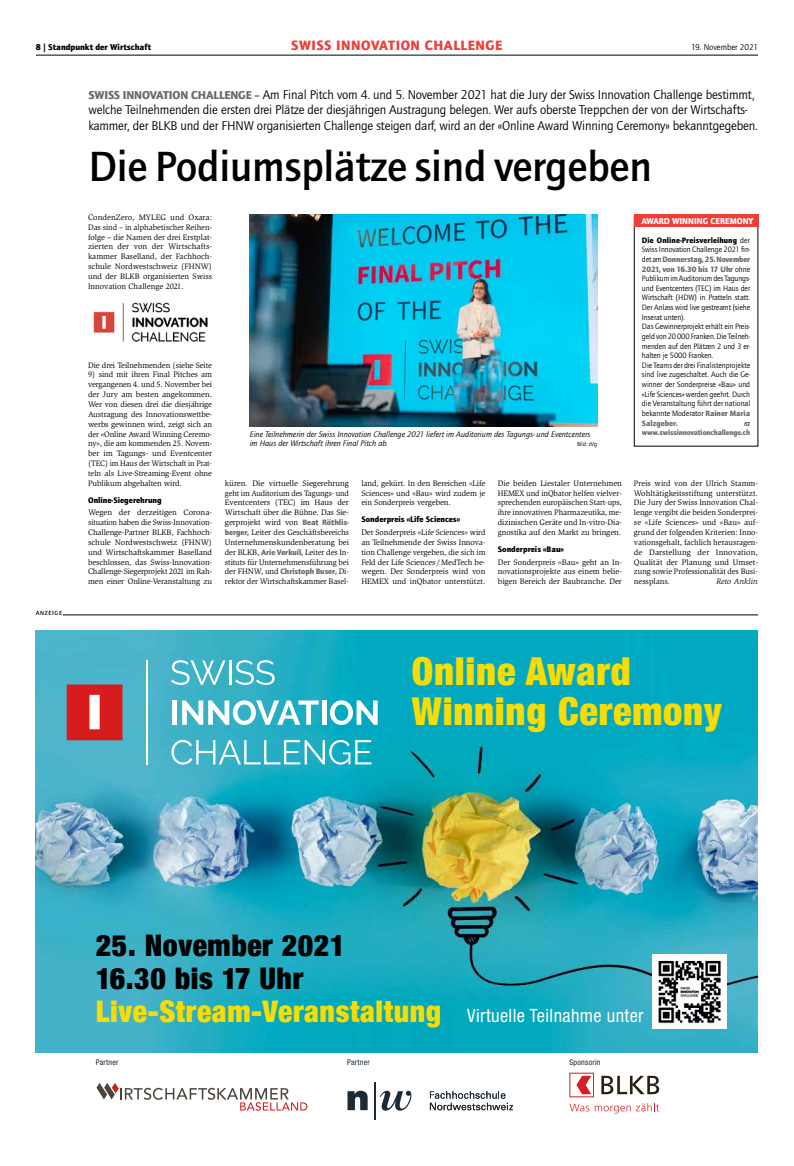
<style>
.page{position:relative;width:794px;height:1166px;background:#fff}
.page>*{position:absolute;margin:0;border:0;box-sizing:border-box;transform-origin:0 0}
.t1{font:500 43.75px "Quay Sans ITC Std";letter-spacing:-.005em;color:#000}
.t2{font:900 condensed 38.5px/39.4px "Helvetica Neue";letter-spacing:.02em;color:#f9dd00}
.t3{font:900 condensed 29.75px/33.2px "Helvetica Neue";letter-spacing:.02em;color:#000}
.t4{font:900 condensed 29.75px "Helvetica Neue";letter-spacing:.02em;color:#f9dd00}
.t5{font:condensed 18.38px "Helvetica Neue";letter-spacing:.02em;color:#fff}
.t6{font:900 14px "Quay Sans ITC Std";letter-spacing:.04em;color:#f13d37}
.t7{font:13.12px/15.8px "Quay Sans ITC Std";letter-spacing:-.01em;color:#000}
.t8{font:900 8.75px "Quay Sans ITC Std";color:#000}
.t9{font:900 8.75px "Quay Sans ITC Std";color:#fff}
.t10{font:8.75px "Quay Sans ITC Std";color:#000}
.t11{font:italic 8.31px/9.8px "Quay Sans ITC Std";color:#000}
.t12{font:900 8.31px "Quay Sans ITC Std";color:#000}
.t13{font:8.05px/9.8px "Slimbach Std";letter-spacing:-.01em;color:#000;text-align:justify}
.t14{font:8.05px/9.6px "Quay Sans ITC Std";letter-spacing:-.01em;color:#000}
.t15{font:900 8.05px "Quay Sans ITC Std";letter-spacing:-.01em;color:#6f6a66}
.t16{font:italic 8.05px "Slimbach Std";color:#000}
.t17{font:italic 8.05px "Quay Sans ITC Std";color:#000}
.t18{font:condensed 7.96px "Helvetica Neue";letter-spacing:.03em;color:#1d2935}
.t19{font:900 7.61px "Quay Sans ITC Std";letter-spacing:-.01em;color:#6f6a66}
.t20{font:6.12px "Quay Sans ITC Std";color:#000}
.t21{font:500 6.12px "Quay Sans ITC Std";letter-spacing:.095em;color:#000}
.s1{font-weight:900;font-size:11.81px;color:#6f6a66}
.s2{font-weight:900}
.s3{font-weight:900;color:#6f6a66}
.s4{font-family:"Quay Sans ITC Std";font-weight:900;color:#6f6a66}
.s5{font-family:"Slimbach Std";font-weight:400;color:#000}
</style>
<div class="page">
<hr style="left:36px;top:55px;width:722px;height:1px;background:#000">
<img style="left:250px;top:215px;width:347px;height:212px">
<svg style="left:634px;top:227px;width:124px;height:220px"></svg>
<div style="left:634px;top:215px;width:124px;height:12px;background:#f13d37"></div>
<hr style="left:36px;top:615px;width:722px;height:1px;background:#000">
<div style="left:36px;top:610px;width:27px;height:7px;background:#fff"></div>
<img style="left:93px;top:302px;width:115px;height:40px">
<img style="left:36px;top:630px;width:721px;height:422px">
<svg style="left:96px;top:1083px;width:211px;height:28px"></svg>
<hr style="left:374px;top:1081px;width:1px;height:38px;background:#1d2935">
<svg style="left:347px;top:1091px;width:21px;height:19px"></svg>
<svg style="left:380px;top:1091px;width:32px;height:19px"></svg>
<svg style="left:430px;top:1091px;width:83px;height:19px"></svg>
<svg style="left:569px;top:1072px;width:25px;height:25px"></svg>
<svg style="left:601px;top:1076px;width:58px;height:18px"></svg>
<svg style="left:569px;top:1103px;width:90px;height:10px"></svg>
<svg style="left:171px;top:660px;width:55px;height:25px"></svg>
<hr style="left:229px;top:660px;width:2px;height:25px;background:#fff">
<svg style="left:235px;top:660px;width:40px;height:25px"></svg>
<svg style="left:171px;top:740px;width:200px;height:24px"></svg>
<div style="left:172px;top:700px;width:5px;height:25px;background:#fff"></div>
<svg style="left:182px;top:700px;width:137px;height:25px"></svg>
<hr style="left:322px;top:700px;width:4px;height:25px;background:#fff">
<svg style="left:330px;top:700px;width:48px;height:25px"></svg>
<svg style="left:67px;top:684px;width:55px;height:56px;background:#db3739"></svg>
<hr style="left:146px;top:660px;width:2px;height:104px;background:#fff">
<img style="left:652px;top:954px;width:74px;height:74px">
<p class="t8" style="left:36px;top:41px;width:117px">8 | Standpunkt der Wirtschaft</p>
<h3 class="t6" style="left:291px;top:36px;width:213px">SWISS INNOVATION CHALLENGE</h3>
<p class="t10" style="left:691px;top:42px;width:68px">19. November 2021</p>
<p class="t7" style="left:88px;top:86px;width:671px"><span class="s1">SWISS INNOVATION CHALLENGE –</span> Am Final Pitch vom 4. und 5. November 2021 hat die Jury der Swiss Innovation Challenge bestimmt, welche Teilnehmenden die ersten drei Plätze der diesjährigen Austragung belegen. Wer aufs oberste Treppchen der von der Wirtschafts&shy;kammer, der BLKB und der FHNW organisierten Challenge steigen darf, wird an der «Online Award Winning Ceremony» bekanntgegeben.</p>
<h1 class="t1" style="left:88px;top:141px;width:565px">Die Podiumsplätze sind vergeben</h1>
<p class="t13" style="left:88px;top:212px;width:126px">CondenZero, MYLEG und Oxara:<br>Das sind – in alphabetischer Reihen&shy;folge – die Namen der drei Erstplat&shy;zierten der von der Wirtschafts&shy;kammer Baselland, der Fachhoch&shy;schule Nordwestschweiz (FHNW) und der BLKB organisierten Swiss Innovation Challenge 2021.</p>
<p class="t9" style="left:641px;top:216px;width:114px">AWARD WINNING CEREMONY</p>
<p class="t14" style="left:642px;top:235px;width:110px"><span class="s2">Die Online-Preisverleihung</span> der<br>Swiss Innovation Challenge 2021 fin&shy;det am <span class="s3">Donnerstag, 25. November<br>2021, von 16.30 bis 17 Uhr</span> ohne<br>Publikum im Auditorium des Tagungs&shy;und Eventcenters (TEC) im Haus der<br>Wirtschaft (HDW) in Pratteln statt.<br>Der Anlass wird live gestreamt (siehe<br>Inserat unten).<br>Das Gewinnerprojekt erhält ein Preis&shy;geld von 20000 Franken. Die Teilneh&shy;menden auf den Plätzen 2 und 3 er&shy;halten je 5000 Franken.<br>Die Teams der drei Finalistenprojekte sind live zugeschaltet. Auch die Ge&shy;winner der Sonderpreise «Bau» und «Life Sciences» werden geehrt. Durch die Veranstaltung führt der national bekannte Moderator <span class="s3">Rainer Maria<br>Salzgeber.</span></p>
<p class="t13" style="left:88px;top:360px;width:126px">Die drei Teilnehmenden (siehe Seite</p>
<p class="t13" style="left:88px;top:370px;width:126px">9) sind mit ihren Final Pitches am vergangenen 4. und 5. November bei der Jury am besten angekommen.<br>Wer von diesen drei die diesjährige Austragung des Innovationswettbe&shy;werbs gewinnen wird, zeigt sich an der «Online Award Winning Ceremo&shy;ny», die am kommenden 25. Novem&shy;ber im Tagungs- und Eventcenter (TEC) im Haus der Wirtschaft in Prat&shy;teln als Live-Streaming-Event ohne Publikum abgehalten wird.</p>
<p class="t12" style="left:88px;top:495px;width:75px">Online-Siegerehrung</p>
<p class="t13" style="left:88px;top:508px;width:126px">Wegen der derzeitigen Corona&shy;situation haben die Swiss-Innovation-Challenge-Partner BLKB, Fachhoch&shy;schule Nordwestschweiz (FHNW) und Wirtschaftskammer Baselland beschlossen, das Swiss-Innovation-Challenge-Siegerprojekt 2021 im Rah&shy;men einer Online-Veranstaltung zu</p>
<p class="t17" style="left:744px;top:418px;width:8px">ra</p>
<p class="t19" style="left:642px;top:428px;width:110px">www.swissinnovationchallenge.ch</p>
<p class="t11" style="left:250px;top:429px;width:342px">Eine Teilnehmerin der Swiss Innovation Challenge 2021 liefert im Auditorium des Tagungs- und Eventcenters im Haus der Wirtschaft ihren Final Pitch ab.</p>
<p class="t20" style="left:577px;top:441px;width:22px">Bild: zVg</p>
<p class="t13" style="left:361px;top:478px;width:126px">land, gekürt. In den Bereichen «Life Sciences» und «Bau» wird zudem je ein Sonderpreis vergeben.</p>
<p class="t12" style="left:361px;top:514px;width:100px">Sonderpreis «Life Sciences»</p>
<p class="t13" style="left:361px;top:527px;width:126px">Der Sonderpreis «Life Sciences» wird an Teilnehmende der Swiss Innova&shy;tion Challenge vergeben, die sich im Feld der Life Sciences/MedTech be&shy;wegen. Der Sonderpreis wird von HEMEX und inQbator unterstützt.</p>
<p class="t13" style="left:225px;top:478px;width:126px">küren. Die virtuelle Siegerehrung geht im Auditorium des Tagungs- und Eventcenters (TEC) im Haus der Wirtschaft über die Bühne. Das Sie&shy;gerprojekt wird von <span class="s4">Beat Röthlis&shy;berger,</span> Leiter des Geschäftsbereichs Unternehmenskundenberatung bei der BLKB, <span class="s4">Arie Verkuil,</span> Leiter des In&shy;stituts für Unternehmensführung bei</p>
<p class="t15" style="left:225px;top:567px;width:126px"><span class="s5">der FHNW, und</span> Christoph Buser, <span class="s5">Di-</span></p>
<p class="t13" style="left:225px;top:577px;width:126px">rektor der Wirtschaftskammer Basel-</p>
<p class="t13" style="left:498px;top:478px;width:126px">Die beiden Liestaler Unternehmen HEMEX und inQbator helfen vielver&shy;sprechenden europäischen Start-ups, ihre innovativen Pharmazeutika, me&shy;dizinischen Geräte und In-vitro-Dia&shy;gnostika auf den Markt zu bringen.</p>
<p class="t12" style="left:498px;top:544px;width:68px">Sonderpreis «Bau»</p>
<p class="t13" style="left:498px;top:557px;width:126px">Der Sonderpreis «Bau» geht an In&shy;novationsprojekte aus einem belie&shy;bigen Bereich der Baubranche. Der</p>
<p class="t13" style="left:634px;top:478px;width:126px">Preis wird von der Ulrich Stamm-Wohltätigkeitsstiftung unterstützt.<br>Die Jury der Swiss Innovation Chal&shy;lenge vergibt die beiden Sonderprei&shy;se «Life Sciences» und «Bau» auf&shy;grund der folgenden Kriterien: Inno&shy;vationsgehalt, fachlich herausragen&shy;de Darstellung der Innovation, Qualität der Planung und Umset&shy;zung sowie Professionalität des Busi&shy;nessplans.</p>
<p class="t16" style="left:716px;top:577px;width:43px">Reto Anklin</p>
<p class="t21" style="left:36px;top:609px;width:28px">ANZEIGE</p>
<h2 class="t2" style="left:412px;top:650px;width:311px">Online Award<br>Winning Ceremony</h2>
<h3 class="t3" style="left:96px;top:927px;width:251px">25. November 2021<br>16.30 bis 17 Uhr</h3>
<h3 class="t4" style="left:96px;top:987px;width:347px">Live-Stream-Veranstaltung</h3>
<h3 class="t5" style="left:467px;top:1004px;width:178px">Virtuelle Teilnahme unter</h3>
<p class="t18" style="left:96px;top:1057px;width:24px">Partner</p>
<p class="t18" style="left:347px;top:1057px;width:24px">Partner</p>
<p class="t18" style="left:569px;top:1057px;width:33px">Sponsorin</p>
</div>
